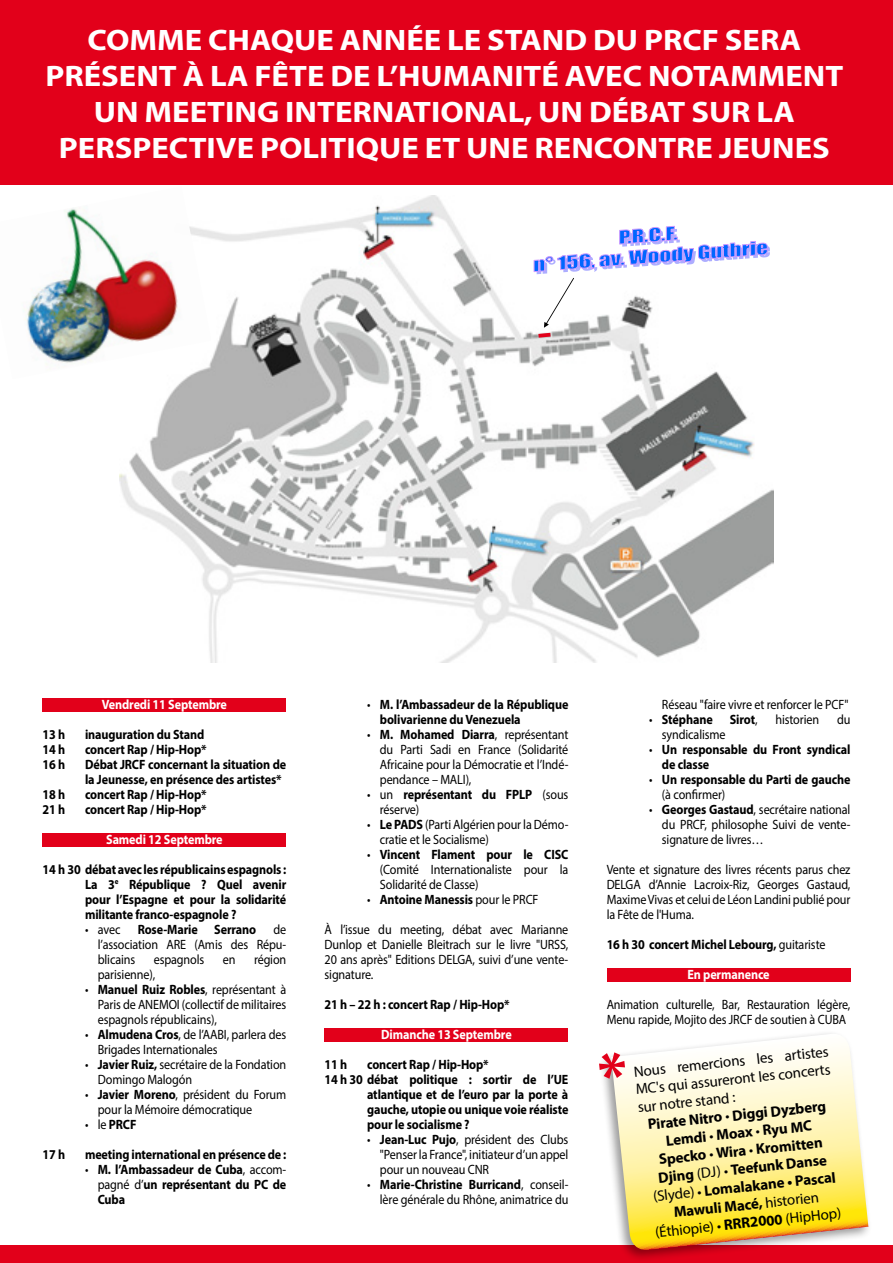
<style>
.page{position:relative;width:893px;height:1263px;background:#fff}
.page>*{position:absolute;margin:0;border:0;box-sizing:border-box;transform-origin:0 0}
.t1{font:700 29.7px/36px "Myriad Pro";color:#fff;text-align:center;scale:1.1 1}
.t2{font:700 15px "Myriad Pro";color:#000}
.t3{font:15px "Myriad Pro";color:#000}
.t4{font:13.5px/15px "Myriad Pro";letter-spacing:-.01em;color:#000;text-align:justify;scale:.9 1}
.t5{font:700 13.5px/15px "Myriad Pro";letter-spacing:-.01em;color:#000;scale:.9 1}
.t6{font:700 13.5px "Myriad Pro";letter-spacing:-.01em;color:#fff;scale:.9 1}
.s1{font-weight:700}
.s2{font-weight:400}
</style>
<div class="page">
<div style="left:0;top:1246px;width:893px;height:17px;background:#e2001a"></div>
<div style="left:0;top:0;width:893px;height:185px;background:#e2001a"></div>
<img style="left:119px;top:196px;width:655px;height:466px">
<svg style="left:533px;top:226px;width:237px;height:112px"></svg>
<div style="left:43px;top:699px;width:243px;height:13px;background:#e2001a"></div>
<div style="left:43px;top:834px;width:243px;height:13px;background:#e2001a"></div>
<div style="left:325px;top:1029px;width:243px;height:13px;background:#e2001a"></div>
<div style="left:607px;top:969px;width:243px;height:13px;background:#e2001a"></div>
<div style="left:599px;top:1030px;width:273px;height:233px;background:#000;opacity:.4"></div>
<svg style="left:611px;top:1034px;width:257px;height:217px"></svg>
<img style="left:25px;top:196px;width:186px;height:183px">
<svg style="left:599px;top:1051px;width:27px;height:29px"></svg>
<h1 class="t1" style="left:45px;top:21px;width:727px">COMME CHAQUE ANNÉE LE STAND DU PRCF SERA PRÉSENT À LA FÊTE DE L’HUMANITÉ AVEC NOTAMMENT UN MEETING INTERNATIONAL, UN DÉBAT SUR LA PERSPECTIVE POLITIQUE ET UNE RENCONTRE JEUNES</h1>
<p class="t6" style="left:102px;top:695px;width:141px">Vendredi 11 Septembre</p>
<p class="t5" style="left:43px;top:726px;width:27px">13 h</p>
<p class="t5" style="left:85px;top:726px;width:134px">inauguration du Stand</p>
<p class="t5" style="left:43px;top:741px;width:27px">14 h</p>
<p class="t5" style="left:85px;top:741px;width:137px">concert Rap / Hip-Hop*</p>
<p class="t5" style="left:43px;top:756px;width:27px">16 h</p>
<p class="t5" style="left:85px;top:756px;width:225px">Débat JRCF concernant la situation de la Jeunesse, en présence des artistes*</p>
<p class="t5" style="left:43px;top:786px;width:27px">18 h</p>
<p class="t5" style="left:85px;top:786px;width:137px">concert Rap / Hip-Hop*</p>
<p class="t5" style="left:43px;top:801px;width:27px">21 h</p>
<p class="t5" style="left:85px;top:801px;width:137px">concert Rap / Hip-Hop*</p>
<p class="t6" style="left:106px;top:830px;width:131px">Samedi 12 Septembre</p>
<p class="t5" style="left:85px;top:861px;width:225px;text-align:justify;text-indent:-43px">14 h 30 débat avec les républicains espagnols :<br>La 3<sup>e</sup> République ? Quel avenir pour l’Espagne et pour la solidarité militante franco-espagnole ?</p>
<p class="t4" style="left:85px;top:921px;width:41px">• avec</p>
<p class="t5" style="left:138px;top:921px;width:133px">Rose-Marie Serrano</p>
<p class="t4" style="left:98px;top:921px;width:211px;text-indent:176px">de l’association ARE (Amis des Répu&shy;blicains</p>
<p class="t4" style="left:154px;top:951px;width:58px">espagnols</p>
<p class="t4" style="left:223px;top:951px;width:16px">en</p>
<p class="t4" style="left:254px;top:951px;width:37px">région</p>
<p class="t4" style="left:98px;top:966px;width:65px">parisienne),</p>
<p class="t4" style="left:98px;top:981px;width:211px;text-indent:-13px">• <span class="s1">Manuel Ruiz Robles</span>, représentant à Paris de ANEMOI (collectif de militaires espagnols républicains),</p>
<p class="t4" style="left:98px;top:1026px;width:211px;text-indent:-13px">• <span class="s1">Almudena Cros</span>, de l’AABI, parlera des<br>Brigades Internationales</p>
<p class="t4" style="left:98px;top:1056px;width:211px;text-indent:-13px">• <span class="s1">Javier Ruiz,</span> secrétaire de la Fondation<br>Domingo Malogón</p>
<p class="t4" style="left:98px;top:1086px;width:211px;text-indent:-13px">• <span class="s1">Javier Moreno</span>, président du Forum pour la Mémoire démocratique</p>
<p class="t5" style="left:85px;top:1116px;width:59px"><span class="s2">• le</span> PRCF</p>
<p class="t5" style="left:43px;top:1146px;width:27px">17 h</p>
<p class="t5" style="left:85px;top:1146px;width:225px">meeting international en présence de :</p>
<p class="t5" style="left:98px;top:1161px;width:211px;text-align:justify;text-indent:-13px"><span class="s2">•</span> M. l’Ambassadeur de Cuba<span class="s2">, accom&shy;pagné d’</span>un représentant du PC de Cuba</p>
<p class="t5" style="left:380px;top:696px;width:211px;text-indent:-13px"><span class="s2">•</span> M. l’Ambassadeur de la République bolivarienne du Venezuela</p>
<p class="t4" style="left:380px;top:726px;width:211px;text-indent:-13px">• <span class="s1">M. Mohamed Diarra</span>, représentant du Parti Sadi en France (Solidarité Africaine pour la Démocratie et l’Indé&shy;pendance – MALI),</p>
<p class="t5" style="left:380px;top:786px;width:211px;text-indent:-13px"><span class="s2">• un</span> représentant du FPLP <span class="s2">(sous réserve)</span></p>
<p class="t4" style="left:380px;top:816px;width:210px;text-indent:-13px">• <span class="s1">Le PADS</span> (Parti Algérien pour la Démo&shy;cratie et le Socialisme)</p>
<p class="t4" style="left:380px;top:846px;width:211px;text-indent:-13px">• <span class="s1">Vincent Flament pour le CISC </span>(Comité Internationaliste pour la Solidarité de Classe)</p>
<p class="t5" style="left:367px;top:891px;width:192px"><span class="s2">•</span> Antoine Manessis <span class="s2">pour le PRCF</span></p>
<p class="t4" style="left:325px;top:921px;width:272px">À l’issue du meeting, débat avec Marianne Dunlop et Danielle Bleitrach sur le livre "URSS, 20 ans après" Editions DELGA, suivi d’une vente&shy;signature.</p>
<p class="t5" style="left:325px;top:996px;width:207px">21 h – 22 h : concert Rap / Hip-Hop*</p>
<p class="t6" style="left:381px;top:1025px;width:147px">Dimanche 13 Septembre</p>
<p class="t5" style="left:325px;top:1056px;width:27px">11 h</p>
<p class="t5" style="left:367px;top:1056px;width:137px">concert Rap / Hip-Hop*</p>
<p class="t5" style="left:325px;top:1071px;width:272px">14 h 30 débat politique : sortir de l’UE</p>
<p class="t5" style="left:367px;top:1086px;width:225px">atlantique et de l’euro par la porte à</p>
<p class="t5" style="left:367px;top:1101px;width:225px">gauche, utopie ou unique voie réaliste</p>
<p class="t5" style="left:367px;top:1116px;width:115px">pour le socialisme ?</p>
<p class="t4" style="left:380px;top:1131px;width:211px;text-indent:-13px">• <span class="s1">Jean-Luc Pujo</span>, président des Clubs "Penser la France", initiateur d’un appel pour un nouveau CNR</p>
<p class="t4" style="left:367px;top:1176px;width:225px;text-align:right">• <span class="s1">Marie-Christine Burricand</span>, conseil&shy;lère générale du Rhône, animatrice du</p>
<p class="t4" style="left:662px;top:696px;width:209px">Réseau "faire vivre et renforcer le PCF"</p>
<p class="t5" style="left:649px;top:711px;width:72px"><span class="s2">•</span> Stéphane</p>
<p class="t5" style="left:730px;top:711px;width:32px">Sirot<span class="s2">,</span></p>
<p class="t4" style="left:775px;top:711px;width:50px">historien</p>
<p class="t4" style="left:837px;top:711px;width:16px">du</p>
<p class="t4" style="left:662px;top:726px;width:72px">syndicalisme</p>
<p class="t5" style="left:662px;top:741px;width:211px;text-indent:-13px"><span class="s2">•</span> Un responsable du Front syndical de classe</p>
<p class="t5" style="left:662px;top:771px;width:211px;text-indent:-13px"><span class="s2">•</span> Un responsable du Parti de gauche <span class="s2">(à confirmer)</span></p>
<p class="t4" style="left:662px;top:801px;width:211px;text-indent:-13px">• <span class="s1">Georges Gastaud</span>, secrétaire national du PRCF, philosophe Suivi de vente&shy;signature de livres…</p>
<p class="t4" style="left:607px;top:861px;width:272px">Vente et signature des livres récents parus chez DELGA d’Annie Lacroix-Riz, Georges Gastaud, Maxime Vivas et celui de Léon Landini publié pour la Fête de l'Huma.</p>
<p class="t5" style="left:607px;top:936px;width:245px">16 h 30 concert Michel Lebourg, <span class="s2">guitariste</span></p>
<p class="t6" style="left:687px;top:965px;width:93px">En permanence</p>
<p class="t4" style="left:607px;top:996px;width:272px">Animation culturelle, Bar, Restauration légère,<br>Menu rapide, Mojito des JRCF de soutien à CUBA</p>
<p class="t3" style="left:633px;top:1062px;width:197px;rotate:-6deg">Nous remercions les artistes</p>
<p class="t3" style="left:635px;top:1080px;width:197px;rotate:-6deg">MC's qui assureront les concerts</p>
<p class="t3" style="left:637px;top:1098px;width:100px;rotate:-6deg">sur notre stand :</p>
<p class="t2" style="left:647px;top:1115px;width:181px;rotate:-6deg">Pirate Nitro <span class="s2">•</span> Diggi Dyzberg</p>
<p class="t2" style="left:665px;top:1131px;width:148px;rotate:-6deg">Lemdi <span class="s2">•</span> Moax <span class="s2">•</span> Ryu MC</p>
<p class="t2" style="left:658px;top:1150px;width:166px;rotate:-6deg">Specko <span class="s2">•</span> Wira <span class="s2">•</span> Kromitten</p>
<p class="t2" style="left:657px;top:1168px;width:171px;rotate:-6deg">Djing <span class="s2">(DJ) •</span> Teefunk Danse</p>
<p class="t2" style="left:652px;top:1186px;width:185px;rotate:-6deg"><span class="s2">(Slyde) •</span> Lomalakane • Pascal</p>
<p class="t2" style="left:673px;top:1202px;width:147px;rotate:-6deg">Mawuli Macé, <span class="s2">historien</span></p>
<p class="t3" style="left:654px;top:1223px;width:189px;rotate:-6deg">(Éthiopie) • <span class="s1">RRR2000</span> (HipHop)</p>
</div>
